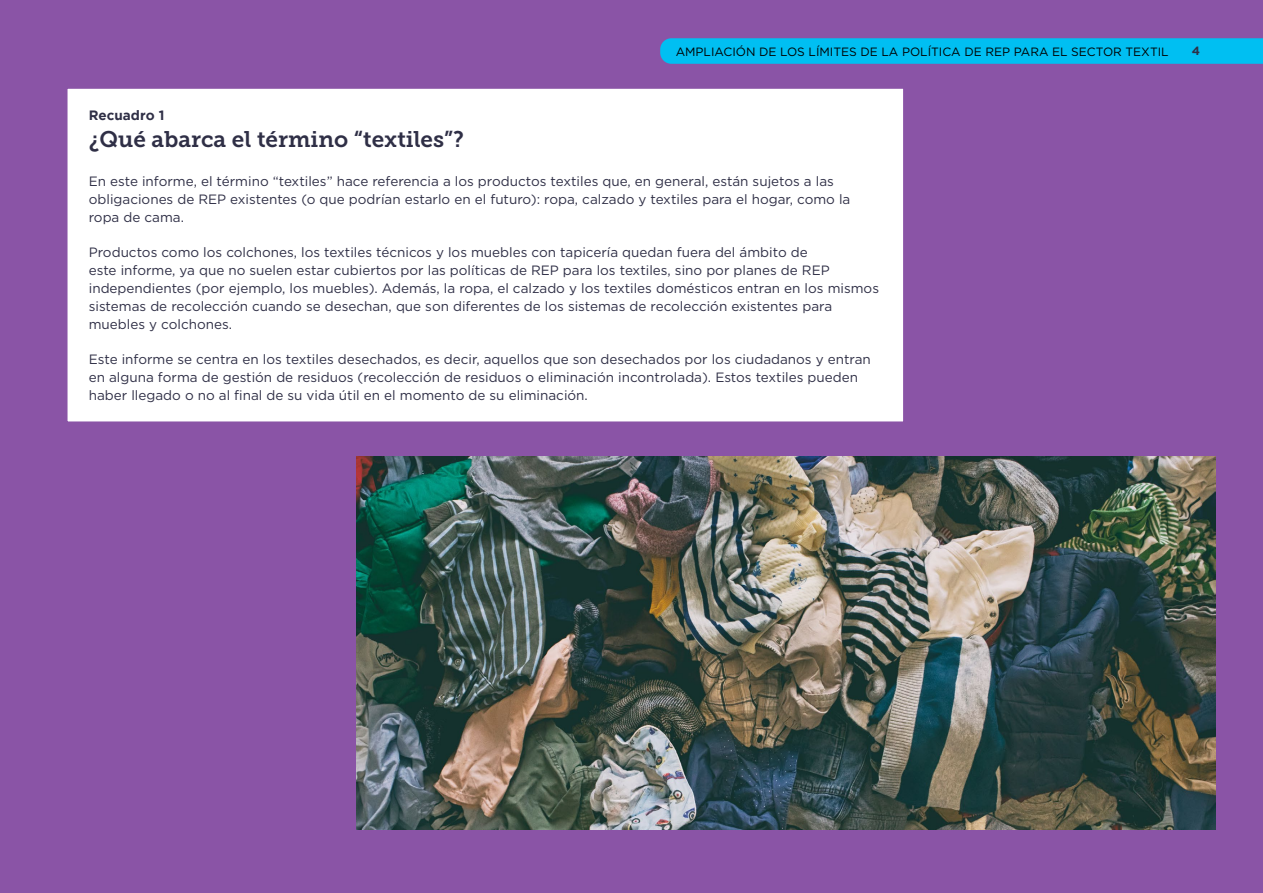
<style>
.page{position:relative;width:1263px;height:893px;background:#8a54a6}
.page>*{position:absolute;margin:0;border:0;box-sizing:border-box;transform-origin:0 0}
.t1{font:22.5px "Museo Slab 700";color:#2f2f46}
.t2{font:13.5px/18px "Gotham";color:#2f2f46}
.t3{font:700 13.5px "Gotham";color:#2f2f46}
.t4{font:12px "Gotham";color:#000}
.t5{font:700 12px "Gotham";color:#2f2f46}
</style>
<div class="page">
<div style="left:64px;top:85px;width:843px;height:340px;background:#fff"></div>
<div style="left:60px;top:81px;width:850px;height:348px;border:8px solid #8a54a6"></div>
<img style="left:356px;top:456px;width:860px;height:373px">
<svg style="left:660px;top:38px;width:603px;height:26px;background:#03bcf0"></svg>
<p class="t4" style="left:676px;top:44px;width:494px">AMPLIACIÓN DE LOS LÍMITES DE LA POLÍTICA DE REP PARA EL SECTOR TEXTIL</p>
<p class="t5" style="left:1192px;top:44px;width:10px">4</p>
<p class="t3" style="left:89px;top:107px;width:77px">Recuadro 1</p>
<h1 class="t1" style="left:89px;top:126px;width:377px">¿Qué abarca el término “textiles”?</h1>
<p class="t2" style="left:89px;top:172px;width:763px">En este informe, el término “textiles” hace referencia a los productos textiles que, en general, están sujetos a las obligaciones de REP existentes (o que podrían estarlo en el futuro): ropa, calzado y textiles para el hogar, como la ropa de cama.</p>
<p class="t2" style="left:89px;top:243px;width:792px">Productos como los colchones, los textiles técnicos y los muebles con tapicería quedan fuera del ámbito de<br>este informe, ya que no suelen estar cubiertos por las políticas de REP para los textiles, sino por planes de REP independientes (por ejemplo, los muebles). Además, la ropa, el calzado y los textiles domésticos entran en los mismos sistemas de recolección cuando se desechan, que son diferentes de los sistemas de recolección existentes para muebles y colchones.</p>
<p class="t2" style="left:89px;top:350px;width:783px">Este informe se centra en los textiles desechados, es decir, aquellos que son desechados por los ciudadanos y entran en alguna forma de gestión de residuos (recolección de residuos o eliminación incontrolada). Estos textiles pueden haber llegado o no al final de su vida útil en el momento de su eliminación.</p>
</div>
